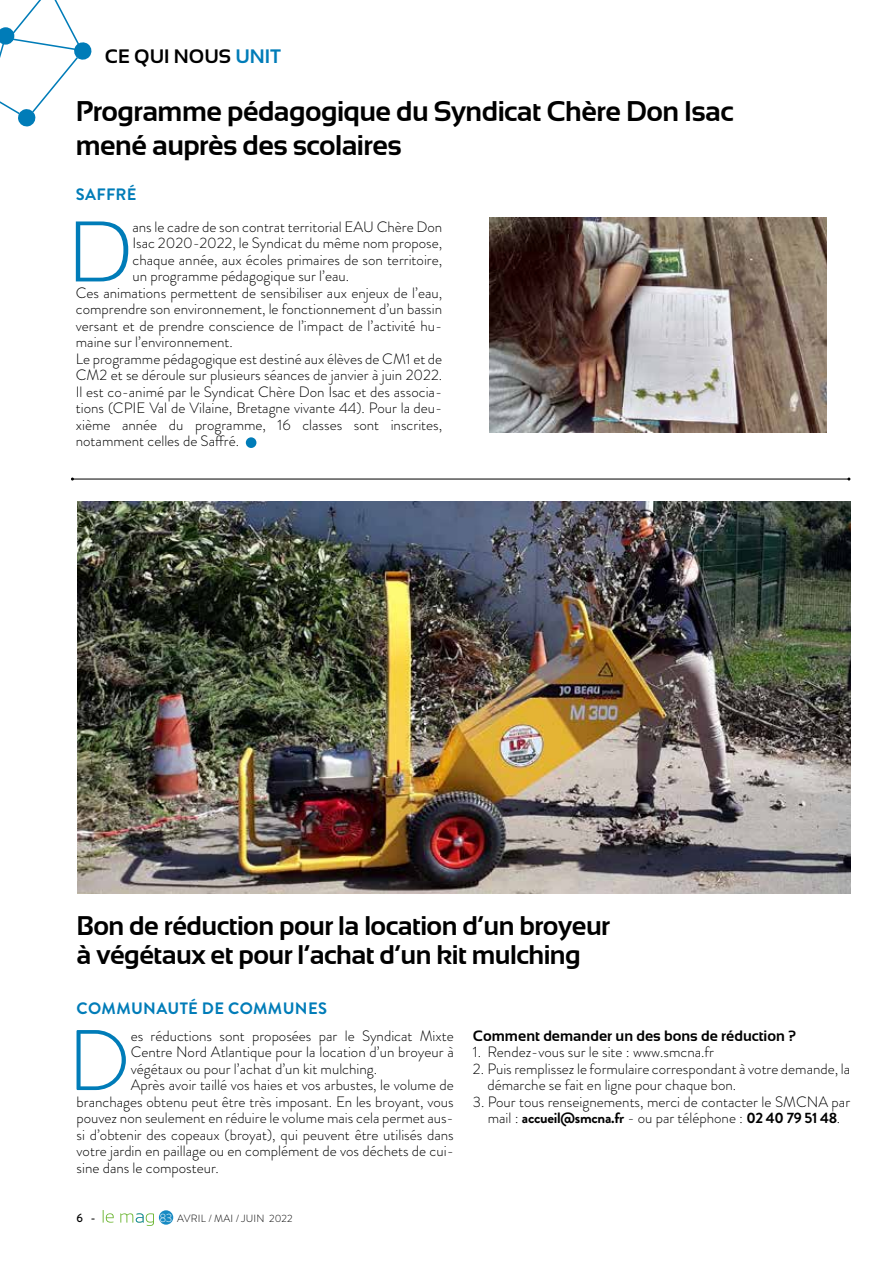
<style>
.page{position:relative;width:893px;height:1263px;background:#fff}
.page>*{position:absolute;margin:0;border:0;box-sizing:border-box;transform-origin:0 0}
.t1{font:300 85.95px "Sansation";color:#007cb8}
.t2{font:300 85.65px "Brandon Grotesque";color:#007cb8}
.t3{font:700 28.5px/34.2px "Sansation";letter-spacing:-.02em;color:#000}
.t4{font:700 27px/29.2px "Sansation";letter-spacing:-.02em;color:#000}
.t5{font:700 19.5px "Sansation";color:#000}
.t6{font:700 16.5px "Brandon Grotesque";letter-spacing:.02em;color:#007cb8}
.t7{font:300 15px/16.5px "Brandon Grotesque";color:#000}
.t8{font:700 15px "Sansation";color:#000}
.t9{font:500 12px "Brandon Grotesque";color:#000}
.t10{font:300 10.5px "Brandon Grotesque";letter-spacing:.02em;color:#000}
.s1{color:#007cb8}
.s2{font-size:12px;color:#fff}
.s3{font-weight:700}
</style>
<div class="page">
<svg style="left:0;top:0;width:92px;height:127px"></svg>
<div style="left:159px;top:1210px;width:14px;height:15px;background:#178ac3;border-radius:50%"></div>
<svg style="left:103px;top:1210px;width:51px;height:16px"></svg>
<div style="left:246px;top:437px;width:10px;height:11px;background:#007cb8;border-radius:50%"></div>
<hr style="left:72px;top:479px;width:777px;height:1px;background:#000">
<img style="left:489px;top:217px;width:337px;height:216px">
<img style="left:77px;top:502px;width:773px;height:392px">
<h3 class="t5" style="left:105px;top:45px;width:177px">CE QUI NOUS <span class="s1">UNIT</span></h3>
<h3 class="t3" style="left:76px;top:94px;width:659px">Programme pédagogique du Syndicat Chère Don Isac mené auprès des scolaires</h3>
<p class="t6" style="left:76px;top:183px;width:62px">SAFFRÉ</p>
<h1 class="t1" style="left:70px;top:204px;width:64px">D</h1>
<p class="t7" style="left:132px;top:219px;width:311px">ans le cadre de son contrat territorial EAU Chère Don</p>
<p class="t7" style="left:132px;top:235px;width:311px">Isac 2020-2022, le Syndicat du même nom propose,</p>
<p class="t7" style="left:132px;top:252px;width:311px">chaque année, aux écoles primaires de son territoire,</p>
<p class="t7" style="left:132px;top:268px;width:218px">un programme pédagogique sur l’eau.</p>
<p class="t7" style="left:76px;top:285px;width:368px">Ces animations permettent de sensibiliser aux enjeux de l’eau,</p>
<p class="t7" style="left:76px;top:301px;width:368px">comprendre son environnement, le fonctionnement d’un bassin</p>
<p class="t7" style="left:76px;top:318px;width:368px">versant et de prendre conscience de l’impact de l’activité hu-</p>
<p class="t7" style="left:76px;top:334px;width:158px">maine sur l’environnement.</p>
<p class="t7" style="left:76px;top:351px;width:368px">Le programme pédagogique est destiné aux élèves de CM1 et de</p>
<p class="t7" style="left:76px;top:367px;width:368px">CM2 et se déroule sur plusieurs séances de janvier à juin 2022.</p>
<p class="t7" style="left:76px;top:384px;width:368px">Il est co-animé par le Syndicat Chère Don Isac et des associa-</p>
<p class="t7" style="left:76px;top:400px;width:368px">tions (CPIE Val de Vilaine, Bretagne vivante 44). Pour la deu-</p>
<p class="t7" style="left:76px;top:417px;width:368px">xième année du programme, 16 classes sont inscrites,</p>
<p class="t7" style="left:76px;top:433px;width:165px">notamment celles de Saffré.</p>
<h3 class="t4" style="left:77px;top:911px;width:535px">Bon de réduction pour la location d’un broyeur à végétaux et pour l’achat d’un kit mulching</h3>
<p class="t6" style="left:77px;top:997px;width:252px">COMMUNAUTÉ DE COMMUNES</p>
<h2 class="t2" style="left:67px;top:1002px;width:65px">D</h2>
<p class="t7" style="left:131px;top:1027px;width:325px">es réductions sont proposées par le Syndicat Mixte</p>
<p class="t7" style="left:131px;top:1044px;width:325px">Centre Nord Atlantique pour la location d’un broyeur à</p>
<p class="t7" style="left:131px;top:1060px;width:248px">végétaux ou pour l’achat d’un kit mulching.</p>
<p class="t7" style="left:131px;top:1077px;width:325px">Après avoir taillé vos haies et vos arbustes, le volume de</p>
<p class="t7" style="left:77px;top:1093px;width:379px">branchages obtenu peut être très imposant. En les broyant, vous</p>
<p class="t7" style="left:77px;top:1110px;width:379px">pouvez non seulement en réduire le volume mais cela permet aus-</p>
<p class="t7" style="left:77px;top:1126px;width:379px">si d’obtenir des copeaux (broyat), qui peuvent être utilisés dans</p>
<p class="t7" style="left:77px;top:1143px;width:379px">votre jardin en paillage ou en complément de vos déchets de cui-</p>
<p class="t7" style="left:77px;top:1159px;width:144px">sine dans le composteur.</p>
<p class="t9" style="left:77px;top:1210px;width:21px">6 -</p>
<p class="t10" style="left:160px;top:1211px;width:134px"><span class="s2">83</span> AVRIL / MAI / JUIN 2022</p>
<p class="t8" style="left:473px;top:1027px;width:325px">Comment demander un des bons de réduction ?</p>
<p class="t7" style="left:473px;top:1044px;width:243px">1. Rendez-vous sur le site : www.smcna.fr</p>
<p class="t7" style="left:487px;top:1060px;width:364px;text-indent:-14px">2. Puis remplissez le formulaire correspondant à votre demande, la démarche se fait en ligne pour chaque bon.</p>
<p class="t7" style="left:473px;top:1093px;width:379px;text-align:center">3. Pour tous renseignements, merci de contacter le SMCNA par mail : <span class="s3">accueil@smcna.fr</span> - ou par téléphone : <span class="s3">02 40 79 51 48</span>.</p>
</div>
